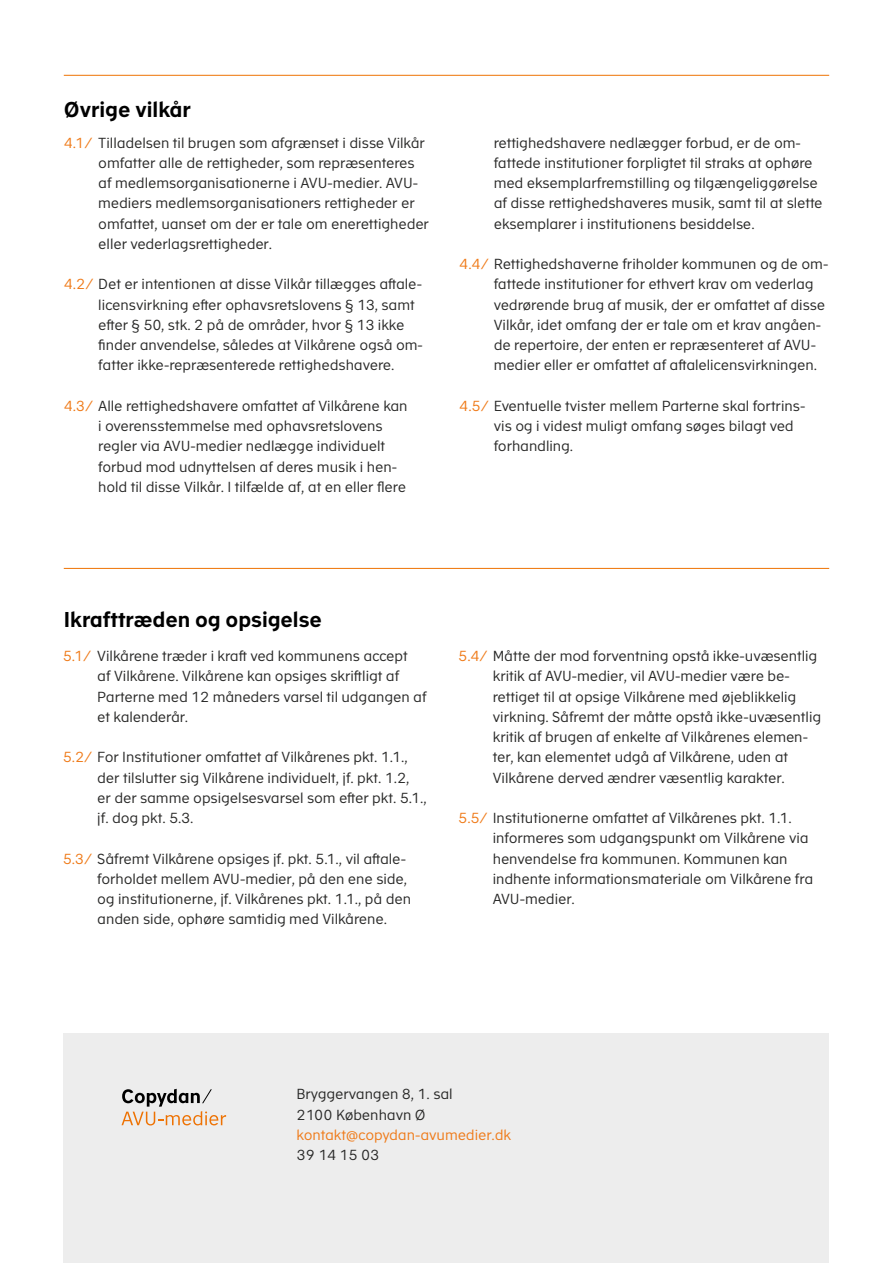
<style>
.page{position:relative;width:893px;height:1263px;background:#fff}
.page>*{position:absolute;margin:0;border:0;box-sizing:border-box;transform-origin:0 0}
.Mellemrubrik_sort{font:700 21px "Academy Sans";color:#000}
.Brødtekst{font:14.25px/20.2px "Academy Sans";letter-spacing:-.01em;color:#282827}
.Brødtekst-2{font:14.25px "Academy Sans";letter-spacing:-.01em;color:#ef7a18}
.s1{color:#ef7a18}
</style>
<div class="page">
<div style="left:64px;top:1033px;width:765px;height:230px;background:#ededed"></div>
<svg style="left:121px;top:1089px;width:105px;height:36px"></svg>
<hr style="left:64px;top:568px;width:765px;height:1px;background:#ee7203">
<hr style="left:64px;top:75px;width:765px;height:1px;background:#ee7203">
<p class="Mellemrubrik_sort" style="left:64px;top:94px;width:129px">Øvrige vilkår</p>
<p class="Brødtekst" style="left:98px;top:131px;width:332px;text-indent:-34px"><span class="s1">4.1/</span> Tilladelsen til brugen som afgrænset i disse Vilkår omfatter alle de rettigheder, som repræsenteres af medlemsorganisationerne i AVU-medier. AVU&shy;mediers medlemsorganisationers rettigheder er omfattet, uanset om der er tale om enerettigheder eller vederlagsrettigheder.</p>
<p class="Brødtekst" style="left:98px;top:273px;width:326px;text-indent:-34px"><span class="s1">4.2/</span> Det er intentionen at disse Vilkår tillægges aftale&shy;licensvirkning efter ophavsretslovens § 13, samt efter § 50, stk. 2 på de områder, hvor § 13 ikke finder anvendelse, således at Vilkårene også om&shy;fatter ikke-repræsenterede rettighedshavere.</p>
<p class="Brødtekst" style="left:98px;top:395px;width:311px;text-indent:-34px"><span class="s1">4.3/</span> Alle rettighedshavere omfattet af Vilkårene kan i overensstemmelse med ophavsretslovens regler via AVU-medier nedlægge individuelt forbud mod udnyttelsen af deres musik i hen&shy;hold til disse Vilkår. I tilfælde af, at en eller flere</p>
<p class="Brødtekst" style="left:494px;top:131px;width:330px">rettighedshavere nedlægger forbud, er de om&shy;fattede institutioner forpligtet til straks at ophøre med eksemplarfremstilling og tilgængeliggørelse af disse rettighedshaveres musik, samt til at slette eksemplarer i institutionens besiddelse.</p>
<p class="Brødtekst" style="left:494px;top:253px;width:336px;text-indent:-34px"><span class="s1">4.4/</span> Rettighedshaverne friholder kommunen og de om&shy;fattede institutioner for ethvert krav om vederlag vedrørende brug af musik, der er omfattet af disse Vilkår, idet omfang der er tale om et krav angåen&shy;de repertoire, der enten er repræsenteret af AVU&shy;medier eller er omfattet af aftalelicensvirkningen.</p>
<p class="Brødtekst" style="left:494px;top:395px;width:313px;text-indent:-34px"><span class="s1">4.5/</span> Eventuelle tvister mellem Parterne skal fortrins&shy;vis og i videst muligt omfang søges bilagt ved forhandling.</p>
<p class="Mellemrubrik_sort" style="left:64px;top:604px;width:260px">Ikrafttræden og opsigelse</p>
<p class="Brødtekst" style="left:97px;top:645px;width:331px;text-indent:-34px"><span class="s1">5.1/</span> Vilkårene træder i kraft ved kommunens accept<br>af Vilkårene. Vilkårene kan opsiges skriftligt af Parterne med 12 måneders varsel til udgangen af et kalenderår.</p>
<p class="Brødtekst" style="left:97px;top:746px;width:331px;text-indent:-34px"><span class="s1">5.2/</span> For Institutioner omfattet af Vilkårenes pkt. 1.1., der tilslutter sig Vilkårene individuelt, jf. pkt. 1.2, er der samme opsigelsesvarsel som efter pkt. 5.1., jf. dog pkt. 5.3.</p>
<p class="Brødtekst" style="left:97px;top:847px;width:315px;text-indent:-34px"><span class="s1">5.3/</span> Såfremt Vilkårene opsiges jf. pkt. 5.1., vil aftale&shy;forholdet mellem AVU-medier, på den ene side, og institutionerne, jf. Vilkårenes pkt. 1.1., på den anden side, ophøre samtidig med Vilkårene.</p>
<p class="Brødtekst" style="left:493px;top:645px;width:330px;text-indent:-34px"><span class="s1">5.4/</span> Måtte der mod forventning opstå ikke-uvæsentlig kritik af AVU-medier, vil AVU-medier være be&shy;rettiget til at opsige Vilkårene med øjeblikkelig virkning. Såfremt der måtte opstå ikke-uvæsentlig kritik af brugen af enkelte af Vilkårenes elemen&shy;ter, kan elementet udgå af Vilkårene, uden at Vilkårene derved ændrer væsentlig karakter.</p>
<p class="Brødtekst" style="left:493px;top:807px;width:322px;text-indent:-34px"><span class="s1">5.5/</span> Institutionerne omfattet af Vilkårenes pkt. 1.1. informeres som udgangspunkt om Vilkårene via henvendelse fra kommunen. Kommunen kan indhente informationsmateriale om Vilkårene fra AVU-medier.</p>
<p class="Brødtekst" style="left:297px;top:1083px;width:157px">Bryggervangen 8, 1. sal</p>
<p class="Brødtekst" style="left:297px;top:1104px;width:131px">2100 København Ø</p>
<p class="Brødtekst-2" style="left:297px;top:1125px;width:216px">kontakt@copydan-avumedier.dk</p>
<p class="Brødtekst" style="left:297px;top:1144px;width:84px">39 14 15 03</p>
</div>
